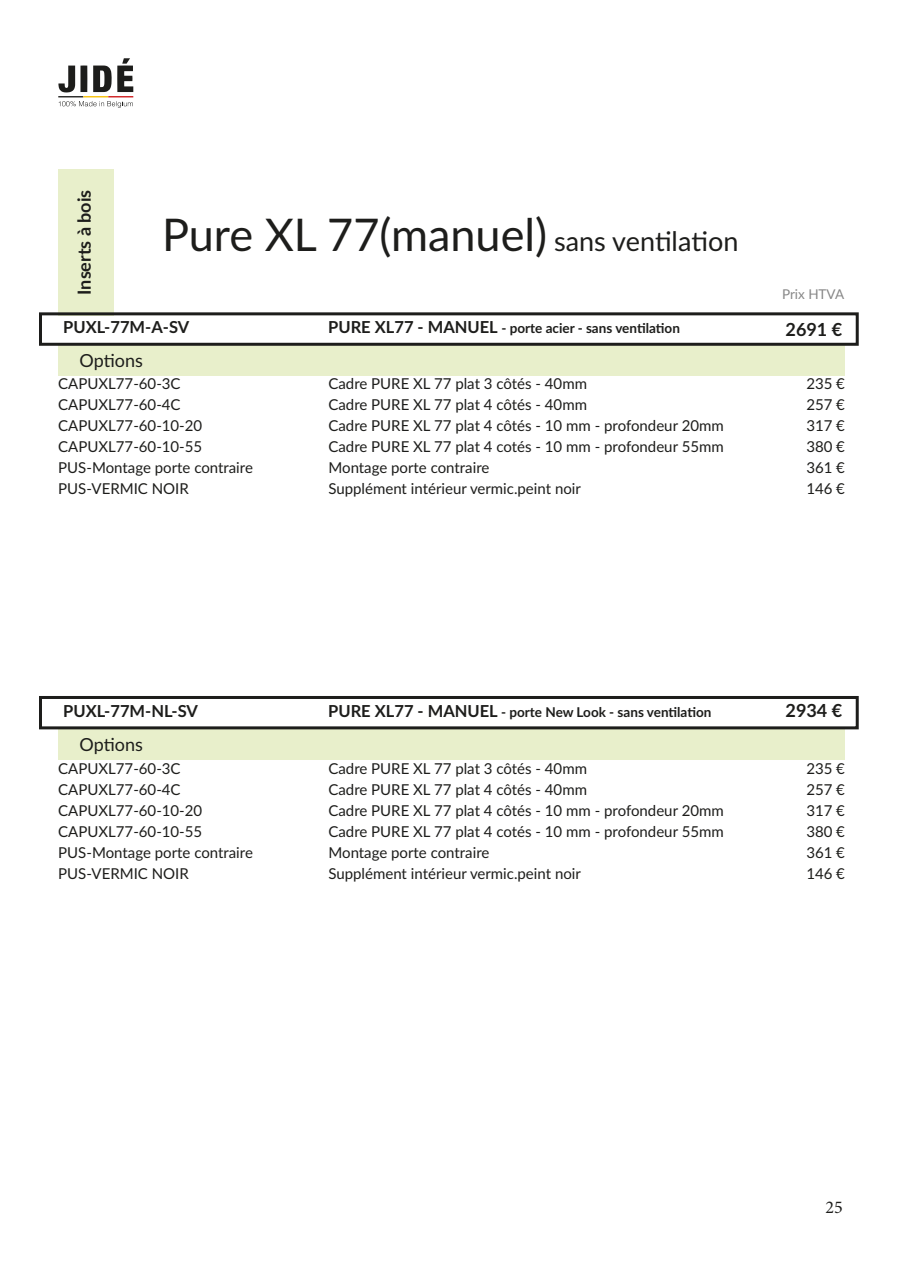
<style>
.page{position:relative;width:902px;height:1272px;background:#fff}
.page>*{position:absolute;margin:0;border:0;box-sizing:border-box;transform-origin:0 0}
.t1{font:45px "Lato";color:#1d1d1b}
.t2{font:700 18px "Lato";color:#1d1d1b}
.t3{font:18px "Lato";letter-spacing:-.005em;color:#1d1d1b}
.t4{font:18px "Minion Pro";color:#1d1d1b}
.t5{font:700 16.5px "Lato";color:#1d1d1b}
.t6{font:15px/21px "Lato";color:#1d1d1b;text-align:justify}
.t7{font:700 13.5px "Lato";color:#1d1d1b}
.t8{font:13.5px "Lato";color:#878787}
.s1{font-size:27px}
.s2{font-size:16.5px}
</style>
<div class="page">
<svg style="left:58px;top:58px;width:75px;height:50px"></svg>
<div style="left:58px;top:169px;width:56px;height:146px;background:#e8efcb"></div>
<div style="left:58px;top:345px;width:786px;height:30px;background:#e8efcb"></div>
<div style="left:58px;top:729px;width:786px;height:30px;background:#e8efcb"></div>
<div style="left:39px;top:312px;width:819px;height:34px;border:3px solid #1d1d1b"></div>
<div style="left:39px;top:696px;width:819px;height:33px;border:3px solid #1d1d1b"></div>
<p class="t2" style="left:71px;top:295px;width:107px;rotate:-90deg">Inserts à bois</p>
<h1 class="t1" style="left:162px;top:203px;width:578px">Pure XL 77(manuel) <span class="s1">sans ventilation</span></h1>
<p class="t5" style="left:63px;top:315px;width:127px">PUXL-77M-A-SV</p>
<p class="t7" style="left:328px;top:318px;width:353px"><span class="s2">PURE XL77 - MANUEL</span> - porte acier - sans ventilation</p>
<p class="t3" style="left:80px;top:347px;width:65px">Options</p>
<p class="t6" style="left:58px;top:372px;width:124px">CAPUXL77-60-3C</p>
<p class="t6" style="left:328px;top:372px;width:260px">Cadre PURE XL 77 plat 3 côtés - 40mm</p>
<p class="t6" style="left:58px;top:393px;width:124px">CAPUXL77-60-4C</p>
<p class="t6" style="left:328px;top:393px;width:260px">Cadre PURE XL 77 plat 4 côtés - 40mm</p>
<p class="t6" style="left:58px;top:414px;width:145px">CAPUXL77-60-10-20</p>
<p class="t6" style="left:328px;top:414px;width:397px">Cadre PURE XL 77 plat 4 côtés - 10 mm - profondeur 20mm</p>
<p class="t6" style="left:58px;top:435px;width:145px">CAPUXL77-60-10-55</p>
<p class="t6" style="left:328px;top:435px;width:397px">Cadre PURE XL 77 plat 4 cotés - 10 mm - profondeur 55mm</p>
<p class="t6" style="left:58px;top:456px;width:196px">PUS-Montage porte contraire</p>
<p class="t6" style="left:328px;top:456px;width:162px">Montage porte contraire</p>
<p class="t6" style="left:58px;top:477px;width:132px">PUS-VERMIC NOIR</p>
<p class="t6" style="left:328px;top:477px;width:254px">Supplément intérieur vermic.peint noir</p>
<p class="t8" style="left:782px;top:284px;width:64px">Prix HTVA</p>
<p class="t2" style="left:785px;top:316px;width:58px">2691 €</p>
<p class="t6" style="left:806px;top:372px;width:40px">235 € 257 € 317 € 380 € 361 € 146 €</p>
<p class="t5" style="left:63px;top:698px;width:136px">PUXL-77M-NL-SV</p>
<p class="t7" style="left:328px;top:702px;width:385px"><span class="s2">PURE XL77 - MANUEL</span> - porte New Look - sans ventilation</p>
<p class="t3" style="left:80px;top:732px;width:65px">Options</p>
<p class="t6" style="left:58px;top:757px;width:124px">CAPUXL77-60-3C</p>
<p class="t6" style="left:328px;top:757px;width:260px">Cadre PURE XL 77 plat 3 côtés - 40mm</p>
<p class="t6" style="left:58px;top:778px;width:124px">CAPUXL77-60-4C</p>
<p class="t6" style="left:328px;top:778px;width:260px">Cadre PURE XL 77 plat 4 côtés - 40mm</p>
<p class="t6" style="left:58px;top:799px;width:145px">CAPUXL77-60-10-20</p>
<p class="t6" style="left:328px;top:799px;width:397px">Cadre PURE XL 77 plat 4 côtés - 10 mm - profondeur 20mm</p>
<p class="t6" style="left:58px;top:820px;width:145px">CAPUXL77-60-10-55</p>
<p class="t6" style="left:328px;top:820px;width:397px">Cadre PURE XL 77 plat 4 cotés - 10 mm - profondeur 55mm</p>
<p class="t6" style="left:58px;top:841px;width:196px">PUS-Montage porte contraire</p>
<p class="t6" style="left:328px;top:841px;width:162px">Montage porte contraire</p>
<p class="t6" style="left:58px;top:862px;width:132px">PUS-VERMIC NOIR</p>
<p class="t6" style="left:328px;top:862px;width:254px">Supplément intérieur vermic.peint noir</p>
<p class="t2" style="left:785px;top:697px;width:58px">2934 €</p>
<p class="t6" style="left:806px;top:757px;width:40px">235 € 257 € 317 € 380 € 361 € 146 €</p>
<p class="t4" style="left:825px;top:1194px;width:19px">25</p>
</div>
